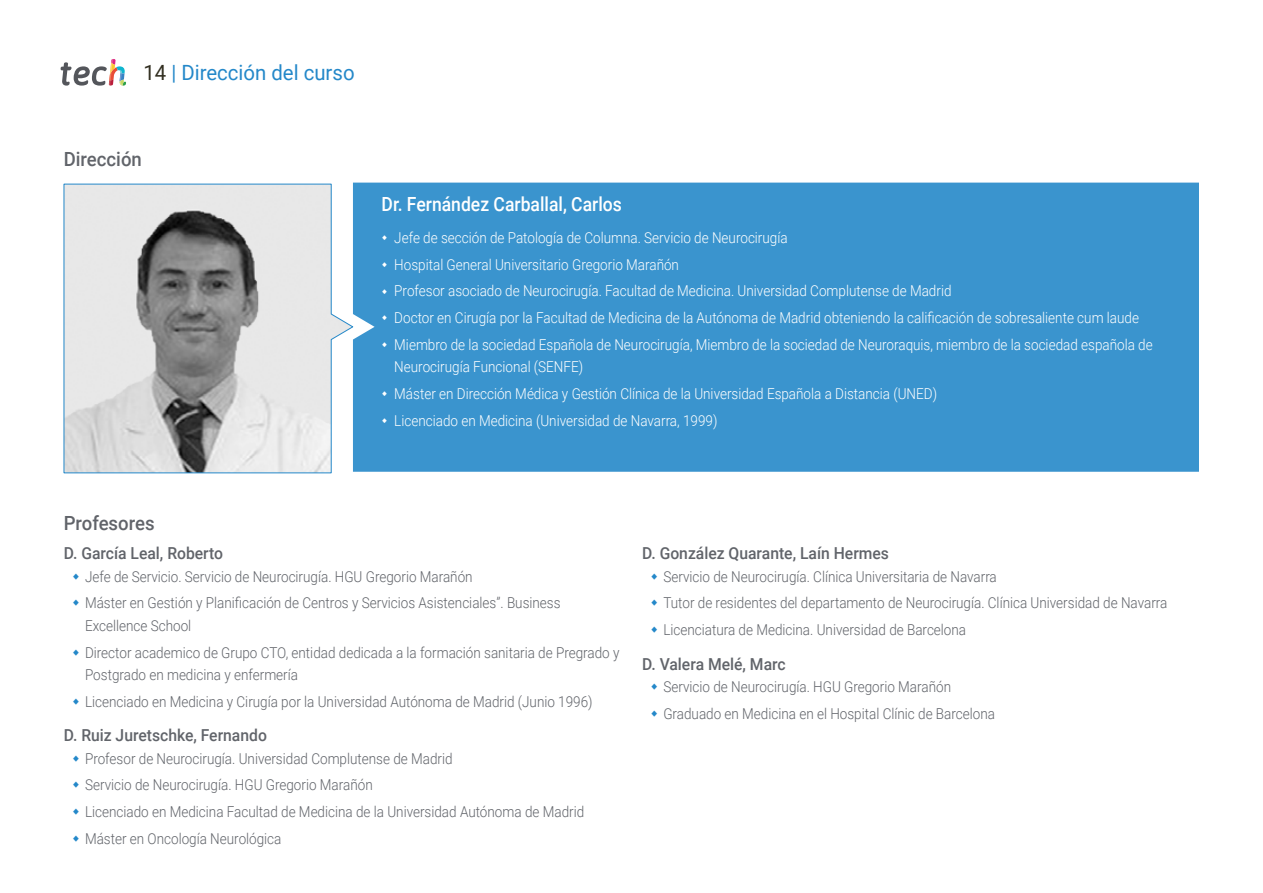
<style>
.page{position:relative;width:1263px;height:893px;background:#fff}
.page>*{position:absolute;margin:0;border:0;box-sizing:border-box;transform-origin:0 0}
.t1{font:21px "Roboto";color:#2488c9}
.t2{font:500 19.5px "Roboto";color:#fff;scale:.9 1}
.t3{font:500 19.5px "Roboto";color:#61646a;scale:.95 1}
.t4{font:500 16.5px "Roboto";color:#61646a;scale:.95 1}
.t5{font:300 15px/26.7px "Roboto";color:#61646a;scale:.9 1}
.t6{font:300 15px/26.7px "Roboto";color:#fff;scale:.9 1}
.s1{color:#312e20}
</style>
<div class="page">
<svg style="left:61px;top:59px;width:65px;height:27px"></svg>
<div style="left:353px;top:183px;width:846px;height:289px;background:#3a94ce"></div>
<svg style="left:64px;top:184px;width:289px;height:289px"></svg>
<svg style="left:382px;top:235px;width:5px;height:5px"></svg>
<svg style="left:382px;top:262px;width:5px;height:5px"></svg>
<svg style="left:382px;top:289px;width:5px;height:5px"></svg>
<svg style="left:382px;top:315px;width:5px;height:5px"></svg>
<svg style="left:382px;top:342px;width:5px;height:5px"></svg>
<svg style="left:382px;top:391px;width:5px;height:5px"></svg>
<svg style="left:382px;top:418px;width:5px;height:5px"></svg>
<h1 class="t1" style="left:144px;top:57px;width:213px"><span class="s1">14</span> | Dirección del curso</h1>
<h2 class="t3" style="left:64px;top:145px;width:84px">Dirección</h2>
<h2 class="t2" style="left:382px;top:190px;width:269px">Dr. Fernández Carballal, Carlos</h2>
<p class="t6" style="left:394px;top:224px;width:844px">Jefe de sección de Patología de Columna. Servicio de Neurocirugía<br>Hospital General Universitario Gregorio Marañón<br>Profesor asociado de Neurocirugía. Facultad de Medicina. Universidad Complutense de Madrid<br>Doctor en Cirugía por la Facultad de Medicina de la Autónoma de Madrid obteniendo la calificación de sobresaliente cum laude Miembro de la sociedad Española de Neurocirugía, Miembro de la sociedad de Neuroraquis, miembro de la sociedad española de</p>
<p class="t6" style="left:394px;top:353px;width:605px">Neurocirugía Funcional (SENFE)<br>Máster en Dirección Médica y Gestión Clínica de la Universidad Española a Distancia (UNED)<br>Licenciado en Medicina (Universidad de Navarra, 1999)</p>
<h2 class="t3" style="left:64px;top:509px;width:97px">Profesores</h2>
<p class="t4" style="left:64px;top:542px;width:169px">D. García Leal, Roberto</p>
<p class="t5" style="left:85px;top:562px;width:530px">Jefe de Servicio. Servicio de Neurocirugía. HGU Gregorio Marañón<br>Máster en Gestión y Planificación de Centros y Servicios Asistenciales”. Business</p>
<p class="t5" style="left:85px;top:612px;width:595px">Excellence School<br>Director academico de Grupo CTO, entidad dedicada a la formación sanitaria de Pregrado y</p>
<p class="t5" style="left:85px;top:661px;width:565px">Postgrado en medicina y enfermería<br>Licenciado en Medicina y Cirugía por la Universidad Autónoma de Madrid (Junio 1996)</p>
<p class="t4" style="left:64px;top:724px;width:215px">D. Ruiz Juretschke, Fernando</p>
<p class="t5" style="left:85px;top:744px;width:556px">Profesor de Neurocirugía. Universidad Complutense de Madrid<br>Servicio de Neurocirugía. HGU Gregorio Marañón<br>Licenciado en Medicina Facultad de Medicina de la Universidad Autónoma de Madrid Máster en Oncología Neurológica</p>
<p class="t4" style="left:642px;top:542px;width:261px">D. González Quarante, Laín Hermes</p>
<p class="t5" style="left:663px;top:562px;width:561px">Servicio de Neurocirugía. Clínica Universitaria de Navarra<br>Tutor de residentes del departamento de Neurocirugía. Clínica Universidad de Navarra<br>Licenciatura de Medicina. Universidad de Barcelona</p>
<p class="t4" style="left:642px;top:652px;width:153px">D. Valera Melé, Marc</p>
<p class="t5" style="left:663px;top:673px;width:370px">Servicio de Neurocirugía. HGU Gregorio Marañón<br>Graduado en Medicina en el Hospital Clínic de Barcelona</p>
</div>
